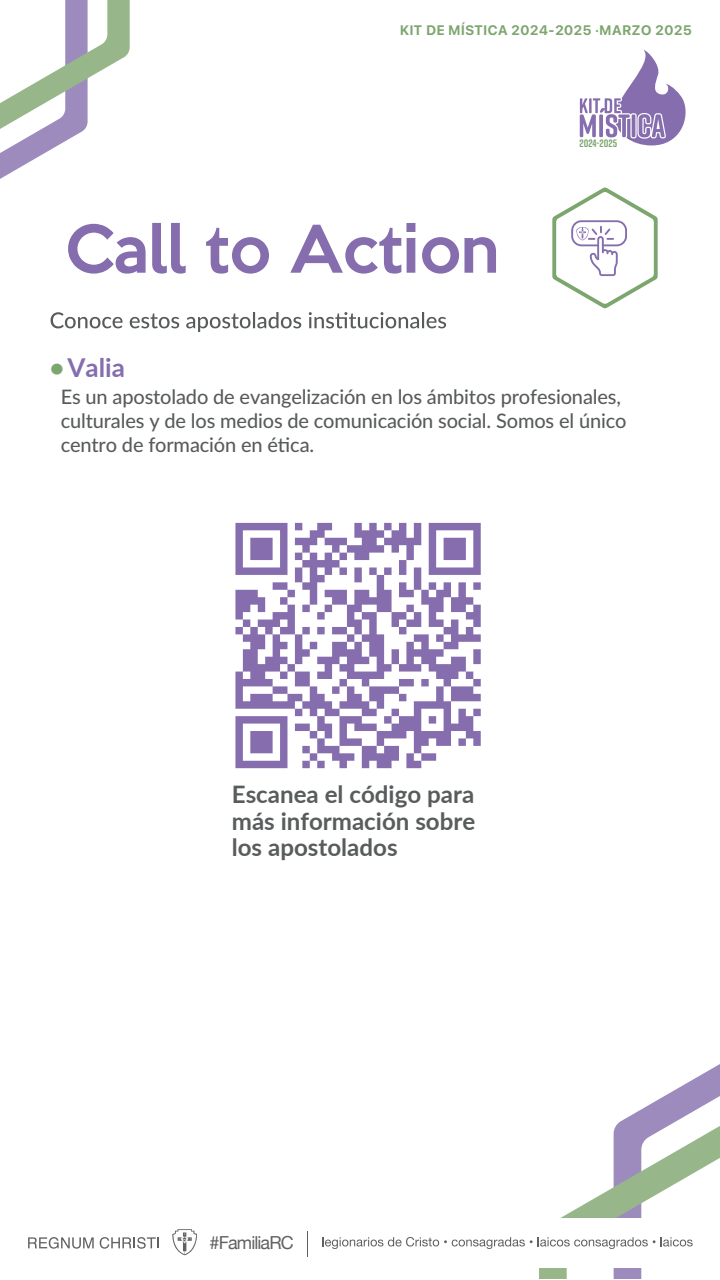
<style>
.page{position:relative;width:720px;height:1280px;background:#fff}
.page>*{position:absolute;margin:0;border:0;box-sizing:border-box;transform-origin:0 0}
.t1{font:500 60px "Keep Calm";color:#866eae}
.t2{font:700 26px "Lato";color:#866eae}
.t3{font:700 24.1px/26.5px "Lato";color:#595c5c;text-align:justify}
.t4{font:500 20px/24px "Lato";letter-spacing:-.005em;color:#585b5b}
.t5{font:18px "Helvetica Neue";letter-spacing:-.05em;color:#616161}
.t6{font:13.7px "SF Pro";letter-spacing:.05em;color:#7da66f}
.t7{font:700 10.7px "Rift Soft";color:#7da66f}
.s1{color:#7da66f}
</style>
<div class="page">
<svg style="left:580px;top:50px;width:106px;height:95px"></svg>
<svg style="left:307px;top:1231px;width:1px;height:25px"></svg>
<svg style="left:28px;top:1237px;width:66px;height:12px"></svg>
<svg style="left:100px;top:1237px;width:59px;height:12px"></svg>
<svg style="left:323px;top:1064px;width:396px;height:215px"></svg>
<svg style="left:172px;top:1229px;width:25px;height:26px"></svg>
<svg style="left:0;top:0;width:130px;height:179px"></svg>
<svg style="left:552px;top:187px;width:106px;height:121px"></svg>
<svg style="left:51px;top:312px;width:395px;height:20px"></svg>
<svg style="left:235px;top:523px;width:246px;height:245px"></svg>
<svg style="left:235px;top:523px;width:52px;height:52px"></svg>
<svg style="left:429px;top:523px;width:52px;height:52px"></svg>
<svg style="left:235px;top:716px;width:52px;height:52px"></svg>
<p class="t6" style="left:400px;top:23px;width:293px">KIT DE MÍSTICA 2024-2025 ·MARZO 2025</p>
<h1 class="t1" style="left:65px;top:197px;width:435px">Call to Action</h1>
<p class="t7" style="left:579px;top:136px;width:39px">2024-2025</p>
<h2 class="t2" style="left:50px;top:349px;width:77px"><span class="s1">•</span>Valia</h2>
<p class="t4" style="left:61px;top:384px;width:567px">Es un apostolado de evangelización en los ámbitos profesionales, culturales y de los medios de comunicación social. Somos el único centro de formación en ética.</p>
<p class="t3" style="left:232px;top:780px;width:245px">Escanea el código para más información sobre los apostolados</p>
<p class="t5" style="left:210px;top:1229px;width:86px">#FamiliaRC</p>
</div>
